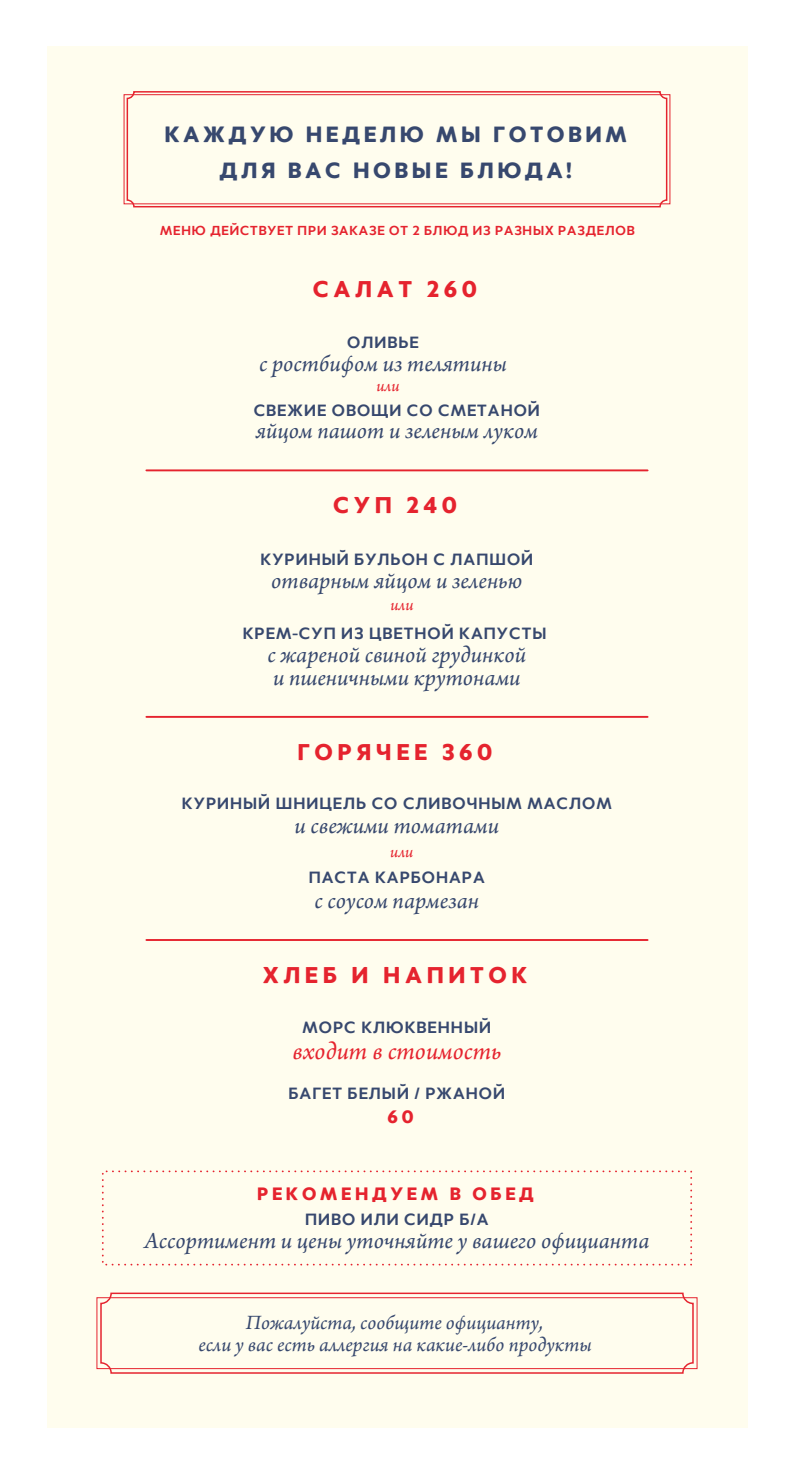
<style>
.page{position:relative;width:794px;height:1474px;background:#fff}
.page>*{position:absolute;margin:0;border:0;box-sizing:border-box;transform-origin:0 0}
.t1{font:italic 26.25px "Arno Pro";color:#e5232e}
.t2{font:italic 24.5px/22.8px "Arno Pro";color:#37486e}
.t3{font:900 24.5px "Merel";letter-spacing:.16em;color:#e5232e}
.t4{font:900 23.62px/36.6px "Merel";letter-spacing:.12em;color:#37486e;text-align:center}
.t5{font:italic 21.35px "Arno Pro";color:#37486e}
.t6{font:900 19.25px "Merel";letter-spacing:.16em;color:#e5232e}
.t7{font:700 17.5px "Merel";letter-spacing:.02em;color:#37486e}
.t8{font:italic 17.5px "Arno Pro";color:#e5232e}
.t9{font:700 14px "Merel";letter-spacing:.02em;color:#e5232e}
</style>
<div class="page">
<div style="left:47px;top:46px;width:700px;height:1381px;background:#fffdee"></div>
<div style="left:127px;top:91px;width:540px;height:116px;border:1px solid #e5232e;border-radius:7px"></div>
<div style="left:124px;top:94px;width:546px;height:110px;border:1px solid #e5232e"></div>
<div style="left:100px;top:1292px;width:593px;height:81px;border:1px solid #e5232e;border-radius:10px"></div>
<div style="left:97px;top:1297px;width:600px;height:71px;border:1px solid #e5232e"></div>
<hr style="left:146px;top:469px;width:501px;height:2px;background:#e5232e">
<hr style="left:146px;top:716px;width:501px;height:2px;background:#e5232e">
<hr style="left:146px;top:939px;width:501px;height:2px;background:#e5232e">
<p class="t4" style="left:164px;top:114px;width:464px">КАЖДУЮ НЕДЕЛЮ МЫ ГОТОВИМ<br>ДЛЯ ВАС НОВЫЕ БЛЮДА!</p>
<p class="t9" style="left:160px;top:219px;width:476px">МЕНЮ ДЕЙСТВУЕТ ПРИ ЗАКАЗЕ ОТ 2 БЛЮД ИЗ РАЗНЫХ РАЗДЕЛОВ</p>
<p class="t3" style="left:312px;top:268px;width:166px">САЛАТ 260</p>
<p class="t7" style="left:347px;top:328px;width:74px">ОЛИВЬЕ</p>
<p class="t2" style="left:259px;top:353px;width:249px">с ростбифом из телятины</p>
<p class="t7" style="left:253px;top:396px;width:288px">СВЕЖИЕ ОВОЩИ СО СМЕТАНОЙ</p>
<p class="t2" style="left:256px;top:421px;width:284px">яйцом пашот и зеленым луком</p>
<p class="t8" style="left:376px;top:375px;width:25px">или</p>
<p class="t3" style="left:333px;top:484px;width:126px">СУП 240</p>
<p class="t7" style="left:260px;top:545px;width:275px">КУРИНЫЙ БУЛЬОН С ЛАПШОЙ</p>
<p class="t2" style="left:271px;top:570px;width:253px">отварным яйцом и зеленью</p>
<p class="t7" style="left:242px;top:619px;width:306px">КРЕМ-СУП ИЗ ЦВЕТНОЙ КАПУСТЫ</p>
<p class="t2" style="left:267px;top:644px;width:260px">с жареной свиной грудинкой и пшеничными крутонами</p>
<p class="t8" style="left:390px;top:595px;width:25px">или</p>
<p class="t3" style="left:297px;top:731px;width:197px">ГОРЯЧЕЕ 360</p>
<p class="t7" style="left:182px;top:789px;width:432px">КУРИНЫЙ ШНИЦЕЛЬ СО СЛИВОЧНЫМ МАСЛОМ</p>
<p class="t2" style="left:294px;top:815px;width:206px">и свежими томатами</p>
<p class="t7" style="left:308px;top:863px;width:178px">ПАСТА КАРБОНАРА</p>
<p class="t2" style="left:314px;top:890px;width:166px">с соусом пармезан</p>
<p class="t8" style="left:390px;top:841px;width:25px">или</p>
<p class="t3" style="left:262px;top:954px;width:267px">ХЛЕБ И НАПИТОК</p>
<p class="t7" style="left:302px;top:1013px;width:190px">МОРС КЛЮКВЕННЫЙ</p>
<p class="t1" style="left:292px;top:1035px;width:210px">входит в стоимость</p>
<p class="t7" style="left:288px;top:1079px;width:219px">БАГЕТ БЕЛЫЙ / РЖАНОЙ</p>
<p class="t6" style="left:387px;top:1100px;width:28px">60</p>
<p class="t6" style="left:257px;top:1177px;width:279px">РЕКОМЕНДУЕМ В ОБЕД</p>
<p class="t7" style="left:305px;top:1205px;width:186px">ПИВО ИЛИ СИДР Б/А</p>
<p class="t2" style="left:144px;top:1230px;width:506px">Ассортимент и цены уточняйте у вашего официанта</p>
<p class="t5" style="left:246px;top:1309px;width:299px">Пожалуйста, сообщите официанту,</p>
<p class="t5" style="left:198px;top:1332px;width:395px">если у вас есть аллергия на какие-либо продукты</p>
</div>
